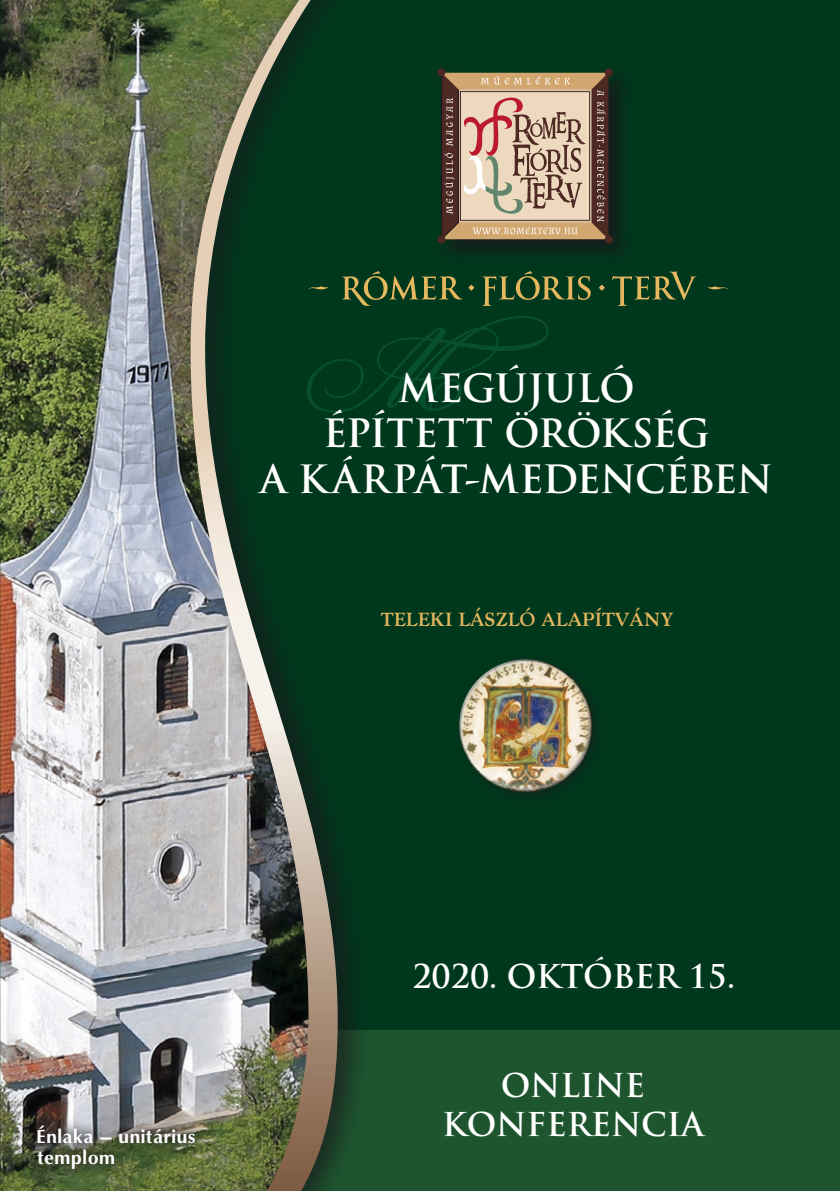
<style>
.page{position:relative;width:840px;height:1191px;background:#fff}
.page>*{position:absolute;margin:0;border:0;box-sizing:border-box;transform-origin:0 0}
.t1{font:700 38px/45.6px "Trajan Pro";letter-spacing:-.01em;color:#fff;text-align:center}
.t2{font:700 32px/38.4px "Trajan Pro";color:#fff;text-align:center}
.t3{font:700 20px "Goudy Os";color:#e5b75e}
.t4{font:700 18px/21.6px "Omni";letter-spacing:.025em;color:#fff}
</style>
<div class="page">
<div style="left:0;top:0;width:839px;height:1191px;background:#00381d"></div>
<div style="left:268px;top:1030px;width:571px;height:161px;background:#1e552f"></div>
<img style="left:0;top:0;width:175px;height:1191px">
<div style="left:175px;top:0;width:226px;height:1191px;background:#1a171c;opacity:.66"></div>
<img style="left:190px;top:0;width:147px;height:1191px">
<div style="left:457px;top:657px;width:136px;height:138px;background:#1a171c;opacity:.48"></div>
<div style="left:427px;top:59px;width:231px;height:230px;background:#1a171c;opacity:.82"></div>
<div style="left:437px;top:68px;width:8px;height:8px;background:#4e2923;border-radius:50%"></div>
<div style="left:604px;top:68px;width:8px;height:8px;background:#4e2923;border-radius:50%"></div>
<div style="left:437px;top:235px;width:8px;height:9px;background:#4e2923;border-radius:50%"></div>
<div style="left:604px;top:235px;width:8px;height:9px;background:#4e2923;border-radius:50%"></div>
<svg style="left:441px;top:73px;width:167px;height:166px;background:#b89b83"></svg>
<svg style="left:306px;top:316px;width:242px;height:96px"></svg>
<svg style="left:308px;top:271px;width:419px;height:35px"></svg>
<div style="left:23px;top:1110px;width:227px;height:81px;background:#1a171c;opacity:.85"></div>
<p class="t1" style="left:260px;top:365px;width:514px">MEGÚJULÓ<br>ÉPÍTETT ÖRÖKSÉG<br>A KÁRPÁT-MEDENCÉBEN</p>
<p class="t3" style="left:380px;top:607px;width:294px">TELEKI LÁSZLÓ ALAPÍTVÁNY</p>
<p class="t4" style="left:37px;top:1125px;width:160px">Énlaka – unitárius templom</p>
<p class="t2" style="left:412px;top:957px;width:324px">2020. OKTÓBER 15.</p>
<p class="t2" style="left:442px;top:1067px;width:263px">ONLINE<br>KONFERENCIA</p>
</div>
